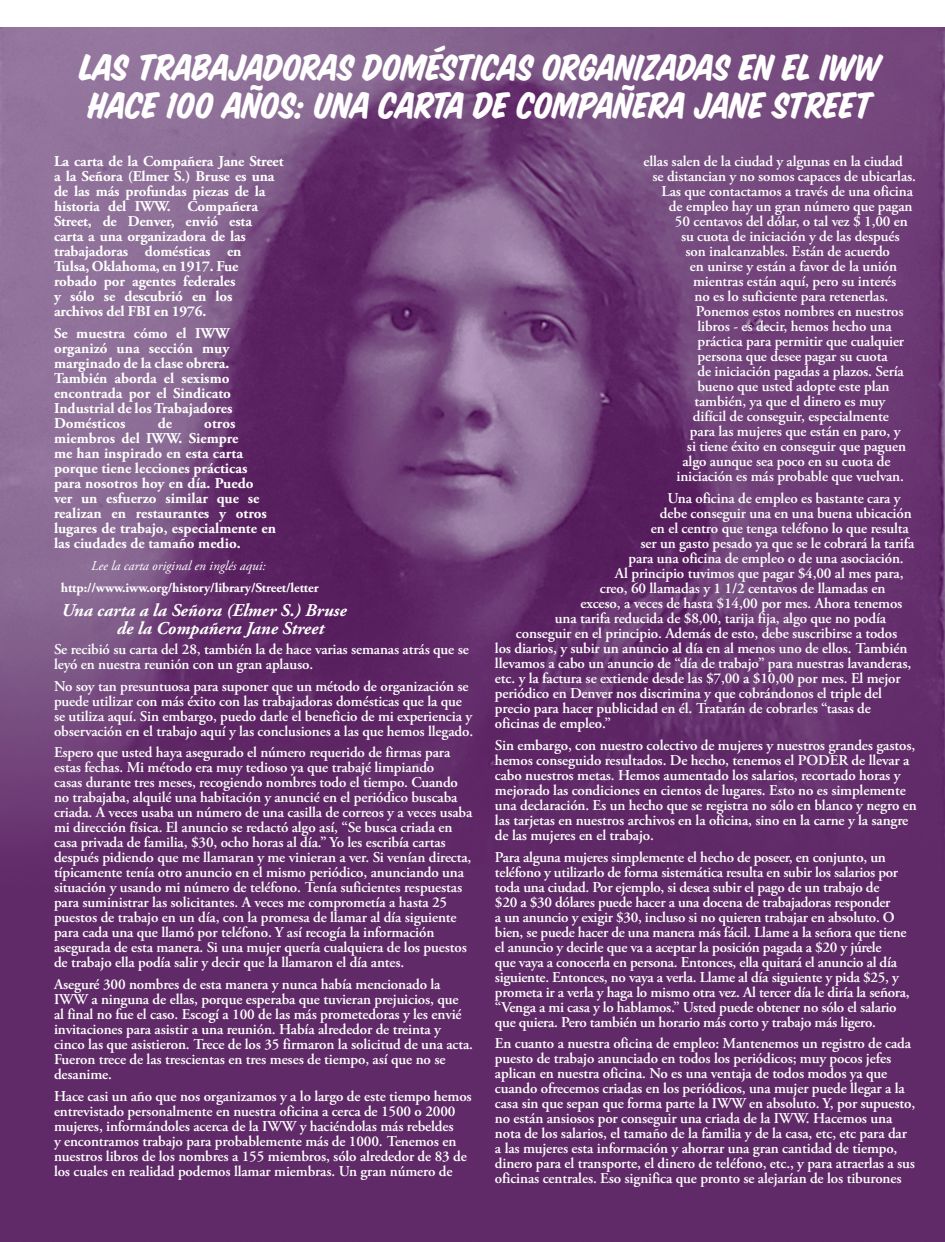
<style>
.page{position:relative;width:945px;height:1242px;background:#fff}
.page>*{position:absolute;margin:0;border:0;box-sizing:border-box;transform-origin:0 0}
.t1{font:40.5px/37.5px "House Slant";letter-spacing:-.01em;color:#fff}
.t2{font:italic 700 18px/18px "Adobe Garamond Pro";color:#fff}
.t3{font:600 15px/15px "Adobe Garamond Pro";letter-spacing:-.01em;color:#fff}
.t4{font:700 15px/15px "Adobe Garamond Pro";color:#fff}
.t5{font:700 13.5px "Adobe Garamond Pro";letter-spacing:-.01em;color:#fff}
.t6{font:italic 13.5px "Adobe Garamond Pro";color:#fff}
</style>
<div class="page">
<img style="left:0;top:27px;width:945px;height:1215px">
<h1 class="t1" style="left:80px;top:49px;width:803px">LAS TRABAJADORAS DOMÉSTICAS ORGANIZADAS EN EL IWW<br>HACE 100 AÑOS: UNA CARTA DE COMPAÑERA JANE STREET</h1>
<p class="t4" style="left:54px;top:154px;width:231px">La carta de la Compañera Jane Street a la Señora (Elmer S.) Bruse es una de las más profundas piezas de la historia del IWW. Compañera<br>Street, de Denver, envió esta carta a una organizadora de las trabajadoras domésticas en<br>Tulsa, Oklahoma, en 1917. Fue robado por agentes federales<br>y sólo se descubrió en los archivos del FBI en 1976.</p>
<p class="t4" style="left:54px;top:326px;width:180px">Se muestra cómo el IWW organizó una sección muy marginado de la clase obrera.<br>También aborda el sexismo encontrada por el Sindicato<br>Industrial de los Trabajadores<br>Domésticos</p>
<p class="t3" style="left:644px;top:154px;width:261px">ellas salen de la ciudad y algunas en la ciudad</p>
<p class="t3" style="left:652px;top:169px;width:265px">se distancian y no somos capaces de ubicarlas.</p>
<p class="t3" style="left:661px;top:184px;width:253px">Las que contactamos a través de una oficina</p>
<p class="t3" style="left:669px;top:199px;width:245px">de empleo hay un gran número que pagan</p>
<p class="t3" style="left:675px;top:214px;width:234px">50 centavos del dólar, o tal vez $ 1,00 en</p>
<p class="t3" style="left:681px;top:229px;width:220px">su cuota de iniciación y de las después</p>
<p class="t3" style="left:686px;top:244px;width:206px">son inalcanzables. Están de acuerdo</p>
<p class="t3" style="left:690px;top:259px;width:208px">en unirse y están a favor de la unión</p>
<p class="t3" style="left:693px;top:274px;width:205px">mientras están aquí, pero su interés</p>
<p class="t3" style="left:694px;top:289px;width:195px">no es lo suficiente para retenerlas.</p>
<p class="t3" style="left:696px;top:304px;width:209px">Ponemos estos nombres en nuestros</p>
<p class="t3" style="left:697px;top:319px;width:196px">libros - es decir, hemos hecho una</p>
<p class="t3" style="left:697px;top:334px;width:208px">práctica para permitir que cualquier</p>
<p class="t3" style="left:697px;top:349px;width:192px">persona que desee pagar su cuota</p>
<p class="t3" style="left:697px;top:364px;width:208px">de iniciación pagadas a plazos. Sería</p>
<p class="t3" style="left:697px;top:379px;width:194px">bueno que usted adopte este plan</p>
<p class="t3" style="left:694px;top:394px;width:192px">también, ya que el dinero es muy</p>
<p class="t3" style="left:693px;top:409px;width:197px">difícil de conseguir, especialmente</p>
<p class="t3" style="left:690px;top:424px;width:212px">para las mujeres que están en paro, y</p>
<p class="t3" style="left:687px;top:439px;width:220px">si tiene éxito en conseguir que paguen</p>
<p class="t3" style="left:682px;top:454px;width:210px">algo aunque sea poco en su cuota de</p>
<p class="t3" style="left:676px;top:469px;width:229px">iniciación es más probable que vuelvan.</p>
<p class="t3" style="left:667px;top:491px;width:235px">Una oficina de empleo es bastante cara y</p>
<p class="t3" style="left:660px;top:506px;width:253px">debe conseguir una en una buena ubicación</p>
<p class="t3" style="left:651px;top:521px;width:259px">en el centro que tenga teléfono lo que resulta</p>
<p class="t3" style="left:640px;top:536px;width:276px">ser un gasto pesado ya que se le cobrará la tarifa</p>
<p class="t3" style="left:628px;top:551px;width:277px">para una oficina de empleo o de una asociación.</p>
<p class="t3" style="left:615px;top:566px;width:290px">Al principio tuvimos que pagar $4,00 al mes para,</p>
<p class="t3" style="left:600px;top:581px;width:287px">creo, 60 llamadas y 1 1/2 centavos de llamadas en</p>
<p class="t3" style="left:580px;top:596px;width:323px">exceso, a veces de hasta $14,00 por mes. Ahora tenemos</p>
<p class="t3" style="left:555px;top:611px;width:333px">una tarifa reducida de $8,00, tarija fija, algo que no podía</p>
<p class="t3" style="left:516px;top:626px;width:383px">conseguir en el principio. Además de esto, debe suscribirse a todos</p>
<p class="t3" style="left:495px;top:641px;width:414px">los diarios, y subir un anuncio al día en al menos uno de ellos. También</p>
<p class="t3" style="left:495px;top:656px;width:418px">llevamos a cabo un anuncio de “día de trabajo” para nuestras lavanderas,</p>
<p class="t3" style="left:495px;top:671px;width:407px">etc. y la factura se extiende desde las $7,00 a $10,00 por mes. El mejor</p>
<p class="t3" style="left:495px;top:686px;width:388px">periódico en Denver nos discrimina y que cobrándonos el triple del</p>
<p class="t3" style="left:495px;top:701px;width:378px">precio para hacer publicidad en él. Tratarán de cobrarles “tasas de</p>
<p class="t3" style="left:495px;top:716px;width:118px">oficinas de empleo.”</p>
<p class="t3" style="left:495px;top:738px;width:423px">Sin embargo, con nuestro colectivo de mujeres y nuestros grandes gastos, hemos conseguido resultados. De hecho, tenemos el PODER de llevar a cabo nuestros metas. Hemos aumentado los salarios, recortado horas y mejorado las condiciones en cientos de lugares. Esto no es simplemente una declaración. Es un hecho que se registra no sólo en blanco y negro en las tarjetas en nuestros archivos en la oficina, sino en la carne y la sangre de las mujeres en el trabajo.</p>
<p class="t3" style="left:495px;top:850px;width:416px">Para alguna mujeres simplemente el hecho de poseer, en conjunto, un teléfono y utilizarlo de forma sistemática resulta en subir los salarios por toda una ciudad. Por ejemplo, si desea subir el pago de un trabajo de<br>$20 a $30 dólares puede hacer a una docena de trabajadoras responder<br>a un anuncio y exigir $30, incluso si no quieren trabajar en absoluto. O bien, se puede hacer de una manera más fácil. Llame a la señora que tiene el anuncio y decirle que va a aceptar la posición pagada a $20 y júrele<br>que vaya a conocerla en persona. Entonces, ella quitará el anuncio al día siguiente. Entonces, no vaya a verla. Llame al día siguiente y pida $25, y prometa ir a verla y haga lo mismo otra vez. Al tercer día le diría la señora, “Venga a mi casa y lo hablamos.” Usted puede obtener no sólo el salario que quiera. Pero también un horario más corto y trabajo más ligero.</p>
<p class="t3" style="left:495px;top:1036px;width:422px">En cuanto a nuestra oficina de empleo: Mantenemos un registro de cada puesto de trabajo anunciado en todos los periódicos; muy pocos jefes aplican en nuestra oficina. No es una ventaja de todos modos ya que cuando ofrecemos criadas en los periódicos, una mujer puede llegar a la casa sin que sepan que forma parte la IWW en absoluto. Y, por supuesto, no están ansiosos por conseguir una criada de la IWW. Hacemos una nota de los salarios, el tamaño de la familia y de la casa, etc, etc para dar a las mujeres esta información y ahorrar una gran cantidad de tiempo, dinero para el transporte, el dinero de teléfono, etc., y para atraerlas a sus oficinas centrales. Eso significa que pronto se alejarían de los tiburones</p>
<p class="t4" style="left:158px;top:416px;width:16px">de</p>
<p class="t4" style="left:54px;top:416px;width:223px;text-indent:150px">otros miembros del IWW. Siempre<br>me han inspirado en esta carta porque tiene lecciones prácticas para nosotros hoy en día. Puedo<br>ver un esfuerzo similar que se realizan en restaurantes y otros lugares de trabajo, especialmente en las ciudades de tamaño medio.</p>
<p class="t6" style="left:91px;top:558px;width:176px">Lee la carta original en inglés aqui:</p>
<p class="t5" style="left:61px;top:580px;width:259px">http://www.iww.org/history/library/Street/letter</p>
<p class="t2" style="left:117px;top:602px;width:231px;text-indent:-55px">Una carta a la Señora (Elmer S.) Bruse de la Compañera Jane Street</p>
<p class="t3" style="left:54px;top:642px;width:416px">Se recibió su carta del 28, también la de hace varias semanas atrás que se leyó en nuestra reunión con un gran aplauso.</p>
<p class="t3" style="left:54px;top:679px;width:421px">No soy tan presuntuosa para suponer que un método de organización se puede utilizar con más éxito con las trabajadoras domésticas que la que se utiliza aquí. Sin embargo, puedo darle el beneficio de mi experiencia y observación en el trabajo aquí y las conclusiones a las que hemos llegado.</p>
<p class="t3" style="left:54px;top:745px;width:420px">Espero que usted haya asegurado el número requerido de firmas para estas fechas. Mi método era muy tedioso ya que trabajé limpiando<br>casas durante tres meses, recogiendo nombres todo el tiempo. Cuando no trabajaba, alquilé una habitación y anuncié en el periódico buscaba criada. A veces usaba un número de una casilla de correos y a veces usaba mi dirección física. El anuncio se redactó algo así, “Se busca criada en casa privada de familia, $30, ocho horas al día.” Yo les escribía cartas después pidiendo que me llamaran y me vinieran a ver. Si venían directa, típicamente tenía otro anuncio en el mismo periódico, anunciando una situación y usando mi número de teléfono. Tenía suficientes respuestas para suministrar las solicitantes. A veces me comprometía a hasta 25 puestos de trabajo en un día, con la promesa de llamar al día siguiente para cada una que llamó por teléfono. Y así recogía la información asegurada de esta manera. Si una mujer quería cualquiera de los puestos de trabajo ella podía salir y decir que la llamaron el día antes.</p>
<p class="t3" style="left:54px;top:977px;width:420px">Aseguré 300 nombres de esta manera y nunca había mencionado la IWW a ninguna de ellas, porque esperaba que tuvieran prejuicios, que<br>al final no fue el caso. Escogí a 100 de las más prometedoras y les envié invitaciones para asistir a una reunión. Había alrededor de treinta y cinco las que asistieron. Trece de los 35 firmaron la solicitud de una acta.<br>Fueron trece de las trescientas en tres meses de tiempo, así que no se desanime.</p>
<p class="t3" style="left:54px;top:1089px;width:419px">Hace casi un año que nos organizamos y a lo largo de este tiempo hemos entrevistado personalmente en nuestra oficina a cerca de 1500 o 2000 mujeres, informándoles acerca de la IWW y haciéndolas más rebeldes<br>y encontramos trabajo para probablemente más de 1000. Tenemos en nuestros libros de los nombres a 155 miembros, sólo alrededor de 83 de los cuales en realidad podemos llamar miembras. Un gran número de</p>
</div>
